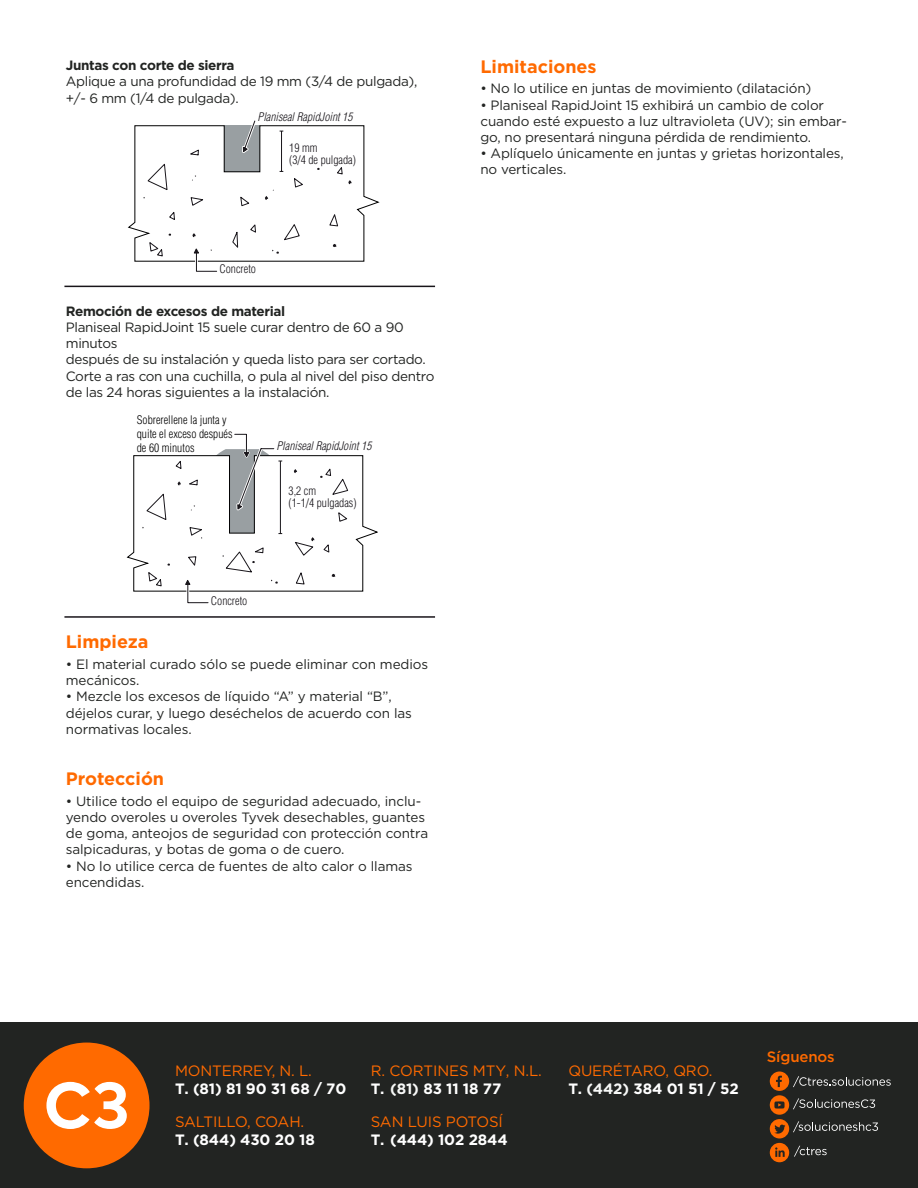
<style>
.page{position:relative;width:918px;height:1188px;background:#fff}
.page>*{position:absolute;margin:0;border:0;box-sizing:border-box;transform-origin:0 0}
.t1{font:700 18px "Gotham";color:#ff6a00}
.t2{font:15px/18px "Gotham";letter-spacing:-.01em;color:#ff6a00}
.t3{font:700 15px "Gotham";letter-spacing:-.01em;color:#fff}
.t4{font:500 15px "Gotham";letter-spacing:-.01em;color:#ff6a00}
.t5{font:13.5px/16.2px "Gotham";letter-spacing:-.015em;color:#222422}
.t6{font:700 13.5px "Gotham";letter-spacing:-.025em;color:#222422}
.t7{font:300 condensed 11.55px/12px "Helvetica LT Std";color:#18151a}
.t8{font:300 condensed 11.55px/13.8px "Helvetica LT Std";color:#000001}
.t9{font:italic 300 condensed 11.55px "Helvetica LT Std";color:#18151a}
.s1{font-weight:700;color:#fff}
.s2{font-weight:700;color:#f7f8f7}
</style>
<div class="page">
<div style="left:0;top:1023px;width:918px;height:165px;background:#222422"></div>
<div style="left:24px;top:1043px;width:126px;height:125px;background:#ff6a00;border-radius:50%"></div>
<svg style="left:46px;top:1082px;width:81px;height:47px"></svg>
<svg style="left:770px;top:1072px;width:121px;height:90px"></svg>
<svg style="left:128px;top:120px;width:252px;height:152px"></svg>
<hr style="left:64px;top:286px;width:371px;height:1px;background:#18151a">
<hr style="left:64px;top:616px;width:371px;height:2px;background:#18151a">
<svg style="left:126px;top:433px;width:252px;height:171px"></svg>
<p class="t6" style="left:66px;top:58px;width:170px">Juntas con corte de sierra</p>
<p class="t5" style="left:66px;top:73px;width:353px">Aplique a una profundidad de 19 mm (3/4 de pulgada), +/- 6 mm (1/4 de pulgada).</p>
<p class="t9" style="left:258px;top:110px;width:97px">Planiseal RapidJoint 15</p>
<p class="t7" style="left:289px;top:141px;width:68px">19 mm<br>(3/4 de pulgada)</p>
<p class="t7" style="left:219px;top:263px;width:38px">Concreto</p>
<p class="t6" style="left:66px;top:303px;width:221px">Remoción de excesos de material</p>
<p class="t5" style="left:66px;top:319px;width:370px">Planiseal RapidJoint 15 suele curar dentro de 60 a 90 minutos<br>después de su instalación y queda listo para ser cortado.<br>Corte a ras con una cuchilla, o pula al nivel del piso dentro de las 24 horas siguientes a la instalación.</p>
<p class="t8" style="left:137px;top:413px;width:97px">Sobrerellene la junta y quite el exceso después de 60 minutos</p>
<p class="t9" style="left:277px;top:439px;width:97px">Planiseal RapidJoint 15</p>
<p class="t7" style="left:289px;top:485px;width:70px">3,2 cm<br>(1-1/4 pulgadas)</p>
<p class="t7" style="left:211px;top:594px;width:38px">Concreto</p>
<h1 class="t1" style="left:66px;top:631px;width:84px">Limpieza</h1>
<p class="t5" style="left:66px;top:656px;width:364px">• El material curado sólo se puede eliminar con medios mecánicos.</p>
<p class="t5" style="left:66px;top:688px;width:348px">• Mezcle los excesos de líquido “A” y material “B”, déjelos curar, y luego deséchelos de acuerdo con las normativas locales.</p>
<h1 class="t1" style="left:66px;top:768px;width:100px">Protección</h1>
<p class="t5" style="left:66px;top:793px;width:364px">• Utilice todo el equipo de seguridad adecuado, inclu&shy;yendo overoles u overoles Tyvek desechables, guantes de goma, anteojos de seguridad con protección contra salpicaduras, y botas de goma o de cuero.</p>
<p class="t5" style="left:66px;top:857px;width:348px">• No lo utilice cerca de fuentes de alto calor o llamas encendidas.</p>
<h1 class="t1" style="left:480px;top:56px;width:118px">Limitaciones</h1>
<p class="t5" style="left:480px;top:80px;width:332px">• No lo utilice en juntas de movimiento (dilatación)</p>
<p class="t5" style="left:480px;top:96px;width:368px">• Planiseal RapidJoint 15 exhibirá un cambio de color cuando esté expuesto a luz ultravioleta (UV); sin embar&shy;go, no presentará ninguna pérdida de rendimiento.</p>
<p class="t5" style="left:480px;top:145px;width:365px">• Aplíquelo únicamente en juntas y grietas horizontales, no verticales.</p>
<p class="t2" style="left:175px;top:1061px;width:138px">MONTERREY, N. L.</p>
<p class="t3" style="left:175px;top:1080px;width:173px">T. (81) 81 90 31 68 / 70</p>
<p class="t2" style="left:175px;top:1112px;width:131px">SALTILLO, COAH.</p>
<p class="t3" style="left:175px;top:1131px;width:141px">T. (844) 430 20 18</p>
<p class="t2" style="left:371px;top:1061px;width:173px">R. CORTINES MTY, N.L.<br><span class="s1">T.</span> <span class="s2">(81)</span> <span class="s1">83 11 18 77</span></p>
<p class="t2" style="left:371px;top:1112px;width:134px">SAN LUIS POTOSÍ</p>
<p class="t3" style="left:371px;top:1131px;width:138px">T. (444) 102 2844</p>
<p class="t2" style="left:568px;top:1061px;width:172px">QUERÉTARO, QRO.<br><span class="s1">T.</span> <span class="s2">(442)</span> <span class="s1">384 01 51 / 52</span></p>
<p class="t4" style="left:767px;top:1047px;width:69px">Síguenos</p>
</div>
